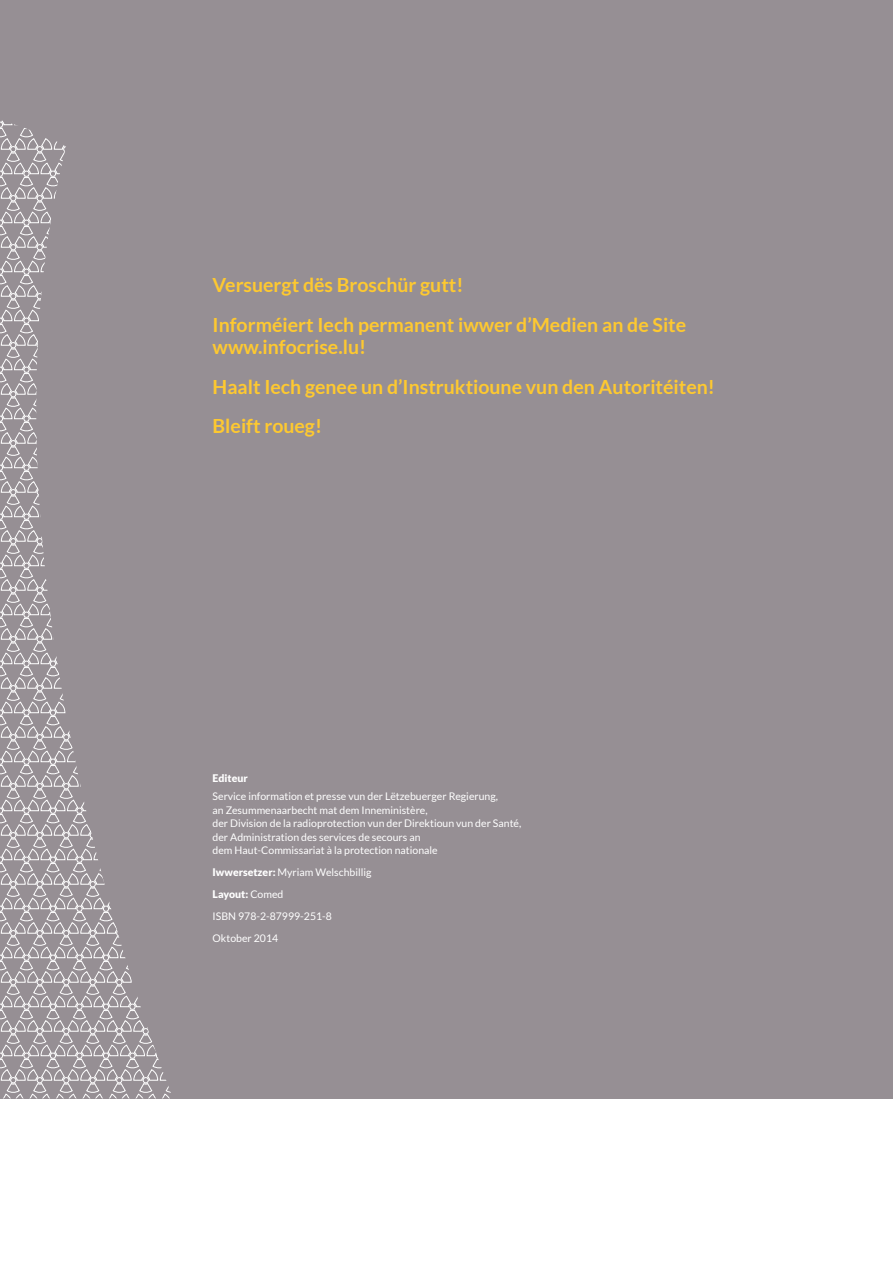
<style>
.page{position:relative;width:893px;height:1263px;background:#fff}
.page>*{position:absolute;margin:0;border:0;box-sizing:border-box;transform-origin:0 0}
.t1{font:700 19.5px/39.5px "Lato";color:#fec930}
.t2{font:10.5px/13.5px "Lato";color:#fff}
.t3{font:900 10.5px "Lato";color:#fff}
.s1{font-weight:900}
</style>
<div class="page">
<div style="left:0;top:0;width:893px;height:1098px;background:#968f94"></div>
<svg style="left:0;top:120px;width:171px;height:978px"></svg>
<h1 class="t1" style="left:213px;top:265px;width:475px">Versuergt dës Broschür gutt!<br>Informéiert Iech permanent iwwer d’Medien an de Site</h1>
<h1 class="t1" style="left:213px;top:327px;width:504px">www.infocrise.lu!<br>Haalt Iech genee un d’Instruktioune vun den Autoritéiten!<br>Bleift roueg!</h1>
<p class="t3" style="left:213px;top:772px;width:37px">Editeur</p>
<p class="t2" style="left:213px;top:789px;width:310px">Service information et presse vun der Lëtzebuerger Regierung,<br>an Zesummenaarbecht mat dem Inneministère,<br>der Division de la radioprotection vun der Direktioun vun der Santé, der Administration des services de secours an<br>dem Haut-Commissariat à la protection nationale</p>
<p class="t2" style="left:213px;top:861px;width:160px;line-height:22px"><span class="s1">Iwwersetzer:</span> Myriam Welschbillig<br><span class="s1">Layout:</span> Comed<br>ISBN 978-2-87999-251-8<br>Oktober 2014</p>
</div>
